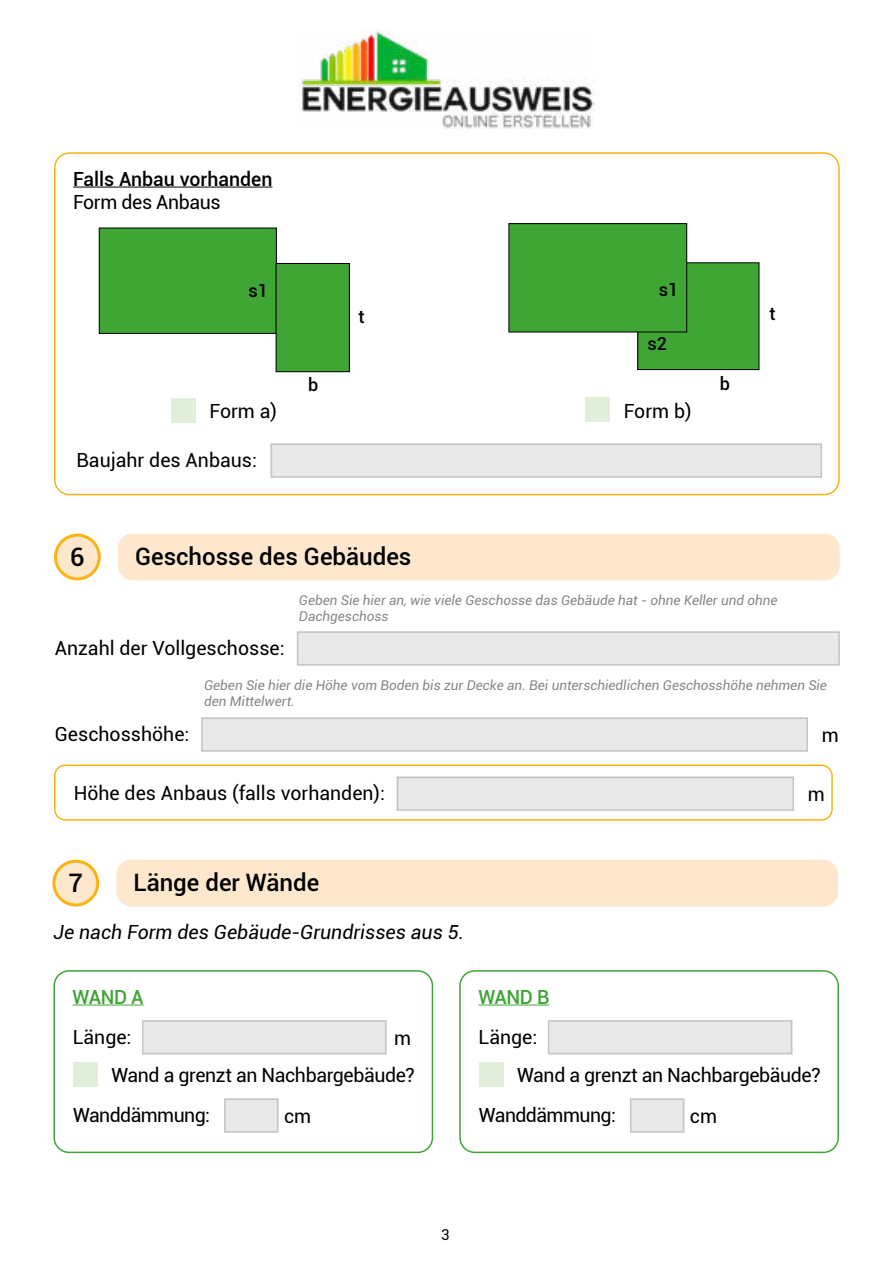
<style>
.page{position:relative;width:893px;height:1263px;background:#fff}
.page>*{position:absolute;margin:0;border:0;box-sizing:border-box;transform-origin:0 0}
.t1{font:500 25.5px "Roboto";color:#000}
.t2{font:500 24px "Roboto";color:#000}
.t3{font:19.5px/38.2px "Roboto";letter-spacing:-.005em;color:#000}
.t4{font:italic 19.5px "Roboto";color:#000}
.t5{font:19.5px "Roboto";letter-spacing:-.03em;color:#000}
.t6{font:500 19.5px "Roboto";color:#000}
.t7{font:500 19.5px "Roboto";letter-spacing:-.02em;color:#3fa535}
.t8{font:500 18px "Roboto";color:#000}
.t9{font:15px "Roboto";color:#000}
.t10{font:italic 13.5px/16.2px "Roboto";color:#878786}
</style>
<div class="page">
<img style="left:299px;top:31px;width:295px;height:97px">
<div style="left:54px;top:152px;width:786px;height:343px;border:2px solid #fab313;border-radius:15px"></div>
<hr style="left:73px;top:187px;width:199px;height:1px;background:#000">
<div style="left:638px;top:263px;width:121px;height:107px;background:#3fa535"></div>
<div style="left:637px;top:262px;width:122px;height:108px;border:1px solid #000"></div>
<div style="left:99px;top:228px;width:177px;height:105px;background:#3fa535"></div>
<div style="left:99px;top:228px;width:178px;height:106px;border:1px solid #000"></div>
<div style="left:276px;top:263px;width:73px;height:109px;background:#3fa535"></div>
<div style="left:276px;top:263px;width:74px;height:109px;border:1px solid #000"></div>
<div style="left:509px;top:224px;width:178px;height:108px;background:#3fa535"></div>
<div style="left:508px;top:223px;width:179px;height:109px;border:1px solid #000"></div>
<div style="left:118px;top:534px;width:722px;height:46px;background:#fde8cd;border-radius:15px"></div>
<div style="left:55px;top:535px;width:44px;height:44px;background:#fde8cd;border-radius:50%"></div>
<div style="left:54px;top:534px;width:47px;height:46px;border:3px solid #fab313;border-radius:50%"></div>
<div style="left:54px;top:764px;width:779px;height:57px;border:2px solid #fab313;border-radius:11px"></div>
<div style="left:116px;top:860px;width:722px;height:46px;background:#fde8cd;border-radius:15px"></div>
<div style="left:54px;top:861px;width:44px;height:44px;background:#fde8cd;border-radius:50%"></div>
<div style="left:52px;top:860px;width:47px;height:46px;border:3px solid #fab313;border-radius:50%"></div>
<div style="left:53px;top:970px;width:380px;height:183px;border:2px solid #3fa535;border-radius:15px"></div>
<hr style="left:73px;top:1004px;width:71px;height:1px;background:#3fa535">
<div style="left:459px;top:970px;width:380px;height:183px;border:2px solid #3fa535;border-radius:15px"></div>
<hr style="left:478px;top:1004px;width:71px;height:1px;background:#3fa535">
<div style="left:171px;top:398px;width:25px;height:24px;background:#e1eed9"></div>
<div style="left:585px;top:398px;width:25px;height:24px;background:#e1eed9"></div>
<div style="left:271px;top:444px;width:551px;height:34px;background:#e9e9e9"></div>
<div style="left:271px;top:444px;width:551px;height:34px;border:1px solid #c6c6c6"></div>
<div style="left:297px;top:631px;width:543px;height:34px;background:#e9e9e9"></div>
<div style="left:297px;top:631px;width:543px;height:34px;border:1px solid #c6c6c6"></div>
<div style="left:201px;top:717px;width:607px;height:34px;background:#e9e9e9"></div>
<div style="left:201px;top:717px;width:607px;height:34px;border:1px solid #c6c6c6"></div>
<div style="left:397px;top:777px;width:397px;height:34px;background:#e9e9e9"></div>
<div style="left:397px;top:777px;width:397px;height:34px;border:2px solid #c6c6c6"></div>
<div style="left:142px;top:1020px;width:244px;height:34px;background:#e9e9e9"></div>
<div style="left:142px;top:1020px;width:244px;height:34px;border:1px solid #c6c6c6"></div>
<div style="left:73px;top:1062px;width:25px;height:24px;background:#e1eed9"></div>
<div style="left:224px;top:1098px;width:54px;height:34px;background:#e9e9e9"></div>
<div style="left:224px;top:1098px;width:54px;height:34px;border:1px solid #c6c6c6"></div>
<div style="left:548px;top:1020px;width:244px;height:34px;background:#e9e9e9"></div>
<div style="left:548px;top:1020px;width:244px;height:34px;border:1px solid #c6c6c6"></div>
<div style="left:479px;top:1062px;width:25px;height:24px;background:#e1eed9"></div>
<div style="left:630px;top:1098px;width:54px;height:34px;background:#e9e9e9"></div>
<div style="left:630px;top:1098px;width:54px;height:34px;border:1px solid #c6c6c6"></div>
<p class="t6" style="left:73px;top:170px;width:201px">Falls Anbau vorhanden</p>
<p class="t3" style="left:73px;top:184px;width:149px">Form des Anbaus</p>
<p class="t8" style="left:249px;top:283px;width:21px">s1</p>
<p class="t8" style="left:308px;top:377px;width:12px">b</p>
<p class="t8" style="left:359px;top:308px;width:8px">t</p>
<p class="t8" style="left:659px;top:282px;width:21px">s1</p>
<p class="t8" style="left:647px;top:336px;width:21px">s2</p>
<p class="t3" style="left:209px;top:393px;width:69px">Form a)</p>
<p class="t3" style="left:624px;top:393px;width:69px">Form b)</p>
<p class="t3" style="left:77px;top:442px;width:182px">Baujahr des Anbaus:</p>
<p class="t8" style="left:720px;top:375px;width:12px">b</p>
<p class="t8" style="left:769px;top:306px;width:8px">t</p>
<h1 class="t1" style="left:70px;top:545px;width:16px">6</h1>
<p class="t2" style="left:135px;top:546px;width:278px">Geschosse des Gebäudes</p>
<p class="t10" style="left:299px;top:593px;width:480px">Geben Sie hier an, wie viele Geschosse das Gebäude hat - ohne Keller und ohne<br>Dachgeschoss</p>
<p class="t3" style="left:55px;top:630px;width:231px">Anzahl der Vollgeschosse:</p>
<p class="t10" style="left:204px;top:678px;width:624px">Geben Sie hier die Höhe vom Boden bis zur Decke an. Bei unterschiedlichen Geschosshöhe nehmen Sie den Mittelwert.</p>
<p class="t3" style="left:55px;top:716px;width:136px">Geschosshöhe:</p>
<p class="t3" style="left:822px;top:717px;width:19px">m</p>
<p class="t3" style="left:74px;top:775px;width:313px">Höhe des Anbaus (falls vorhanden):</p>
<p class="t3" style="left:808px;top:776px;width:19px">m</p>
<h1 class="t1" style="left:68px;top:872px;width:16px">7</h1>
<p class="t2" style="left:133px;top:872px;width:187px">Länge der Wände</p>
<p class="t4" style="left:53px;top:923px;width:412px">Je nach Form des Gebäude-Grundrisses aus 5.</p>
<p class="t7" style="left:73px;top:988px;width:73px">WAND A</p>
<p class="t3" style="left:111px;top:1019px;width:305px;text-indent:-39px">Länge:<br>Wand a grenzt an Nachbargebäude?</p>
<p class="t5" style="left:73px;top:1106px;width:138px">Wanddämmung:</p>
<p class="t3" style="left:284px;top:1098px;width:29px">cm</p>
<p class="t3" style="left:394px;top:1020px;width:19px">m</p>
<p class="t7" style="left:478px;top:988px;width:73px">WAND B</p>
<p class="t3" style="left:517px;top:1019px;width:305px;text-indent:-39px">Länge:<br>Wand a grenzt an Nachbargebäude?</p>
<p class="t5" style="left:479px;top:1106px;width:138px">Wanddämmung:</p>
<p class="t3" style="left:690px;top:1098px;width:29px">cm</p>
<p class="t9" style="left:441px;top:1228px;width:10px">3</p>
</div>
